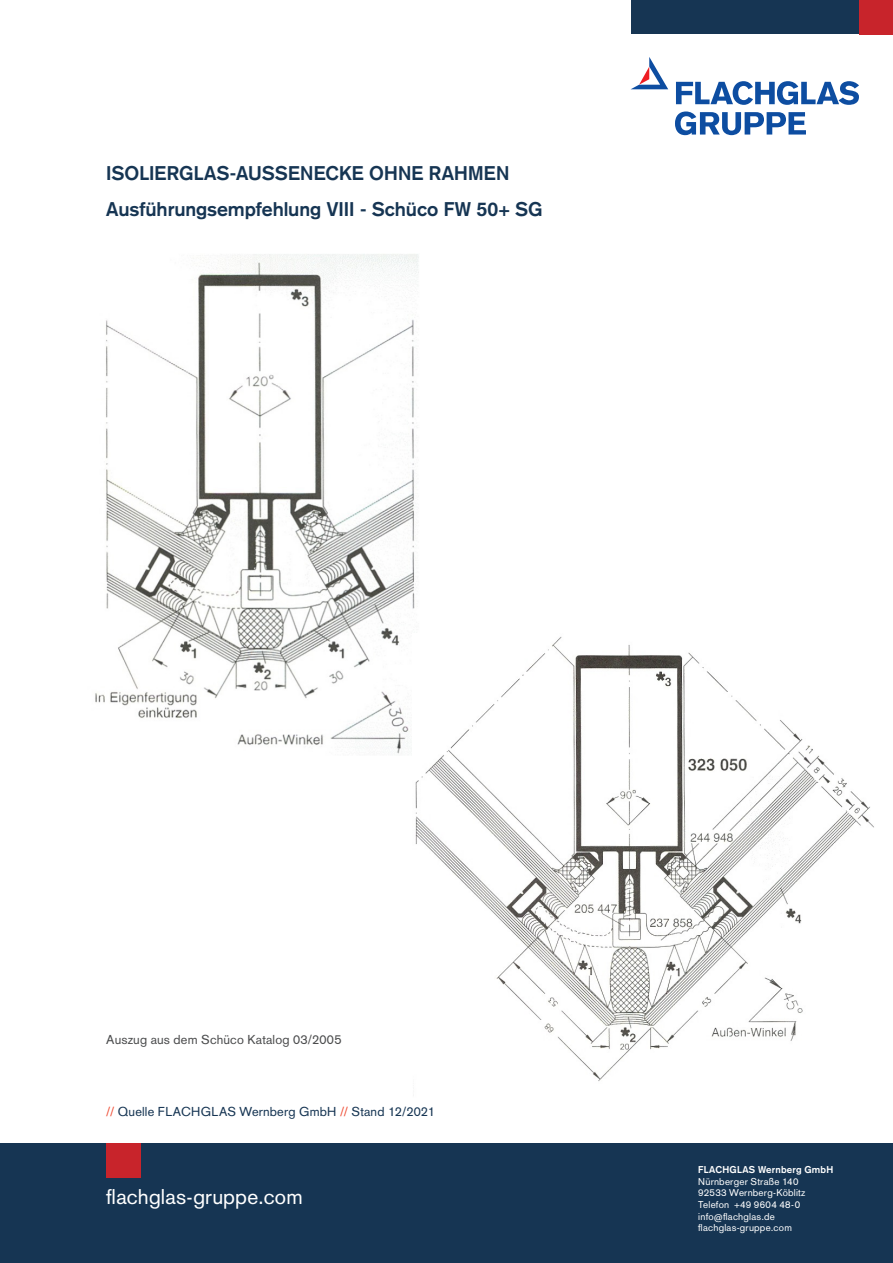
<style>
.page{position:relative;width:893px;height:1263px;background:#fff}
.page>*{position:absolute;margin:0;border:0;box-sizing:border-box;transform-origin:0 0}
.t1{font:21px "Basic Commercial LT Std";letter-spacing:.01em;color:#fff}
.t2{font:700 19.5px/36px "Basic Commercial LT Std";color:#163553}
.t3{font:12.75px "Basic Commercial LT Std";letter-spacing:.015em;color:#163553}
.t4{font:12.75px "Basic Commercial LT Std";letter-spacing:.015em;color:#4b4c4d}
.t5{font:9.75px/11.7px "Basic Commercial LT Std";letter-spacing:.02em;color:#fff}
.t6{font:700 9.75px "Basic Commercial LT Std";letter-spacing:.025em;color:#fff}
.s1{color:#ef4d35}
</style>
<div class="page">
<div style="left:0;top:1143px;width:893px;height:120px;background:#163553"></div>
<div style="left:631px;top:0;width:262px;height:34px;background:#163553"></div>
<div style="left:859px;top:0;width:34px;height:34px;background:#c8242b"></div>
<div style="left:106px;top:1143px;width:34px;height:34px;background:#c8242b"></div>
<svg style="left:676px;top:81px;width:183px;height:24px"></svg>
<svg style="left:675px;top:111px;width:131px;height:24px"></svg>
<svg style="left:631px;top:57px;width:37px;height:32px"></svg>
<img style="left:95px;top:254px;width:324px;height:500px">
<img style="left:412px;top:633px;width:462px;height:448px">
<h2 class="t2" style="left:106px;top:155px;width:438px">ISOLIERGLAS-AUSSENECKE OHNE RAHMEN<br>Ausführungsempfehlung VIII - Schüco FW 50+ SG</h2>
<h3 class="t4" style="left:106px;top:1032px;width:237px">Auszug aus dem Schüco Katalog 03/2005</h3>
<h3 class="t3" style="left:106px;top:1104px;width:330px"><span class="s1">//</span> Quelle FLACHGLAS Wernberg GmbH <span class="s1">//</span> Stand 12/2021</h3>
<h1 class="t1" style="left:106px;top:1184px;width:198px">flachglas-gruppe.com</h1>
<p class="t6" style="left:698px;top:1164px;width:137px">FLACHGLAS Wernberg GmbH</p>
<p class="t5" style="left:698px;top:1175px;width:109px">Nürnberger Straße 140<br>92533 Wernberg-Köblitz<br>Telefon +49 9604 48-0 info@flachglas.de flachglas-gruppe.com</p>
</div>
